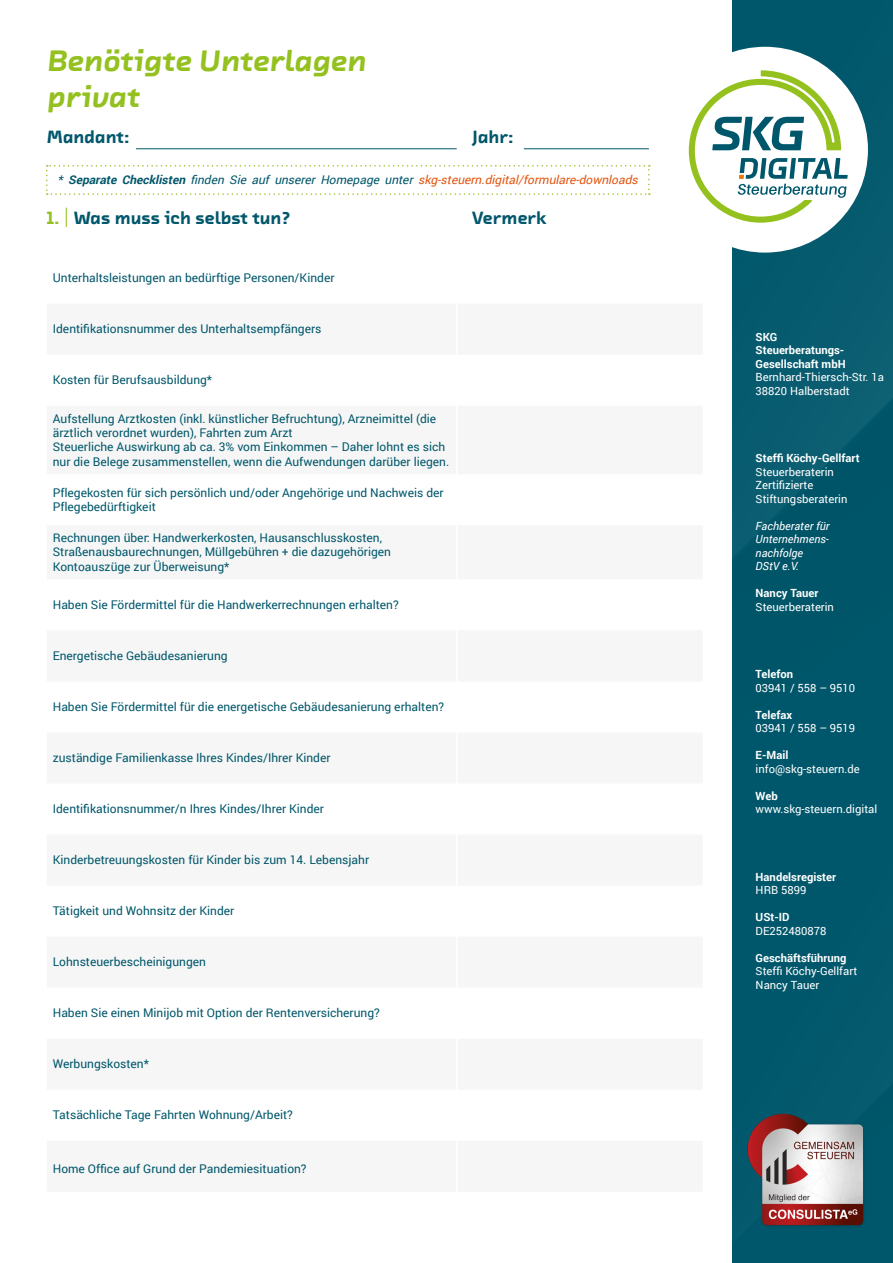
<style>
.page{position:relative;width:893px;height:1263px;background:#fff}
.page>*{position:absolute;margin:0;border:0;box-sizing:border-box;transform-origin:0 0}
.t1{font:italic 900 30px/36px "Chambers Sans OT";letter-spacing:-.005em;color:#94c120}
.t2{font:900 18px "Chambers Sans OT";letter-spacing:-.01em;color:#00576b}
.t3{font:12px/14.4px "Roboto";color:#00576b}
.t4{font:italic 12px "Roboto";color:#e35510}
.t5{font:11.25px/13.5px "Roboto";color:#fff}
.t6{font:700 11.25px/13.5px "Roboto";color:#fff}
.t7{font:italic 11.25px/13.5px "Roboto";color:#fff}
.s1{color:#00576b}
.s2{font-weight:700;color:#00576b}
.s3{color:#94c120}
.s4{font-weight:400;font-size:23.4px;color:#94c120}
</style>
<div class="page">
<svg style="left:732px;top:0;width:161px;height:1263px;background:#02576b"></svg>
<div style="left:662px;top:47px;width:206px;height:206px;background:#fff;border-radius:50%"></div>
<svg style="left:689px;top:70px;width:159px;height:153px"></svg>
<img style="left:747px;top:1109px;width:131px;height:130px">
<svg style="left:46px;top:165px;width:604px;height:30px"></svg>
<hr style="left:136px;top:149px;width:321px;height:1px;background:#00576b">
<hr style="left:524px;top:149px;width:125px;height:1px;background:#00576b">
<h1 class="t1" style="left:47px;top:42px;width:321px">Benötigte Unterlagen privat</h1>
<h2 class="t2" style="left:47px;top:126px;width:84px">Mandant:</h2>
<h2 class="t2" style="left:472px;top:126px;width:43px">Jahr:</h2>
<p class="t4" style="left:58px;top:171px;width:585px"><span class="s1">*</span> <span class="s2">Separate Checklisten</span> <span class="s1">finden Sie auf unserer Homepage unter</span> skg-steuern.digital/formulare-downloads</p>
<h2 class="t2" style="left:47px;top:206px;width:245px"><span class="s3">1.</span> <span class="s4">|</span> Was muss ich selbst tun?</h2>
<h2 class="t2" style="left:472px;top:206px;width:76px">Vermerk</h2>
<p class="t3" style="left:53px;top:270px;width:283px">Unterhaltsleistungen an bedürftige Personen/Kinder</p>
<p class="t3" style="left:53px;top:321px;width:270px">Identifikationsnummer des Unterhaltsempfängers</p>
<p class="t3" style="left:53px;top:372px;width:161px">Kosten für Berufsausbildung*</p>
<p class="t3" style="left:53px;top:411px;width:398px">Aufstellung Arztkosten (inkl. künstlicher Befruchtung), Arzneimittel (die ärztlich verordnet wurden), Fahrten zum Arzt<br>Steuerliche Auswirkung ab ca. 3% vom Einkommen – Daher lohnt es sich nur die Belege zusammenstellen, wenn die Aufwendungen darüber liegen.</p>
<p class="t3" style="left:53px;top:485px;width:392px">Pflegekosten für sich persönlich und/oder Angehörige und Nachweis der<br>Pflegebedürftigkeit</p>
<p class="t3" style="left:53px;top:530px;width:340px">Rechnungen über: Handwerkerkosten, Hausanschlusskosten,<br>Straßenausbaurechnungen, Müllgebühren + die dazugehörigen<br>Kontoauszüge zur Überweisung*</p>
<p class="t3" style="left:53px;top:597px;width:348px">Haben Sie Fördermittel für die Handwerkerrechnungen erhalten?</p>
<p class="t3" style="left:53px;top:648px;width:176px">Energetische Gebäudesanierung</p>
<p class="t3" style="left:53px;top:699px;width:393px">Haben Sie Fördermittel für die energetische Gebäudesanierung erhalten?</p>
<p class="t3" style="left:53px;top:750px;width:279px">zuständige Familienkasse Ihres Kindes/Ihrer Kinder</p>
<p class="t3" style="left:53px;top:801px;width:273px">Identifikationsnummer/n Ihres Kindes/Ihrer Kinder</p>
<p class="t3" style="left:53px;top:852px;width:318px">Kinderbetreuungskosten für Kinder bis zum 14. Lebensjahr</p>
<p class="t3" style="left:53px;top:903px;width:183px">Tätigkeit und Wohnsitz der Kinder</p>
<p class="t3" style="left:53px;top:954px;width:155px">Lohnsteuerbescheinigungen</p>
<p class="t3" style="left:53px;top:1005px;width:329px">Haben Sie einen Minijob mit Option der Rentenversicherung?</p>
<p class="t3" style="left:53px;top:1056px;width:98px">Werbungskosten*</p>
<p class="t3" style="left:53px;top:1107px;width:242px">Tatsächliche Tage Fahrten Wohnung/Arbeit?</p>
<p class="t3" style="left:53px;top:1160px;width:255px">Home Office auf Grund der Pandemiesituation?</p>
<p class="t6" style="left:756px;top:329px;width:92px">SKG<br>Steuerberatungs-<br>Gesellschaft mbH</p>
<p class="t5" style="left:756px;top:370px;width:130px">Bernhard-Thiersch-Str. 1a<br>38820 Halberstadt</p>
<p class="t6" style="left:756px;top:451px;width:106px">Steffi Köchy-Gellfart</p>
<p class="t5" style="left:756px;top:464px;width:93px">Steuerberaterin<br>Zertifizierte<br>Stiftungsberaterin</p>
<p class="t7" style="left:756px;top:518px;width:75px">Fachberater für<br>Unternehmens&shy;nachfolge<br>DStV e.V.</p>
<p class="t6" style="left:756px;top:586px;width:64px">Nancy Tauer</p>
<p class="t5" style="left:756px;top:599px;width:80px">Steuerberaterin</p>
<p class="t6" style="left:756px;top:667px;width:39px">Telefon</p>
<p class="t5" style="left:756px;top:680px;width:101px">03941 / 558 – 9510</p>
<p class="t6" style="left:756px;top:707px;width:38px">Telefax</p>
<p class="t5" style="left:756px;top:721px;width:101px">03941 / 558 – 9519</p>
<p class="t6" style="left:756px;top:748px;width:34px">E-Mail</p>
<p class="t5" style="left:756px;top:761px;width:106px">info@skg-steuern.de</p>
<p class="t6" style="left:756px;top:788px;width:24px">Web</p>
<p class="t5" style="left:756px;top:802px;width:123px">www.skg-steuern.digital</p>
<p class="t6" style="left:756px;top:869px;width:82px">Handelsregister</p>
<p class="t5" style="left:756px;top:883px;width:52px">HRB 5899</p>
<p class="t6" style="left:756px;top:910px;width:35px">USt-ID</p>
<p class="t5" style="left:756px;top:923px;width:72px">DE252480878</p>
<p class="t6" style="left:756px;top:950px;width:92px">Geschäftsführung</p>
<p class="t5" style="left:756px;top:964px;width:103px">Steffi Köchy-Gellfart<br>Nancy Tauer</p>
</div>
